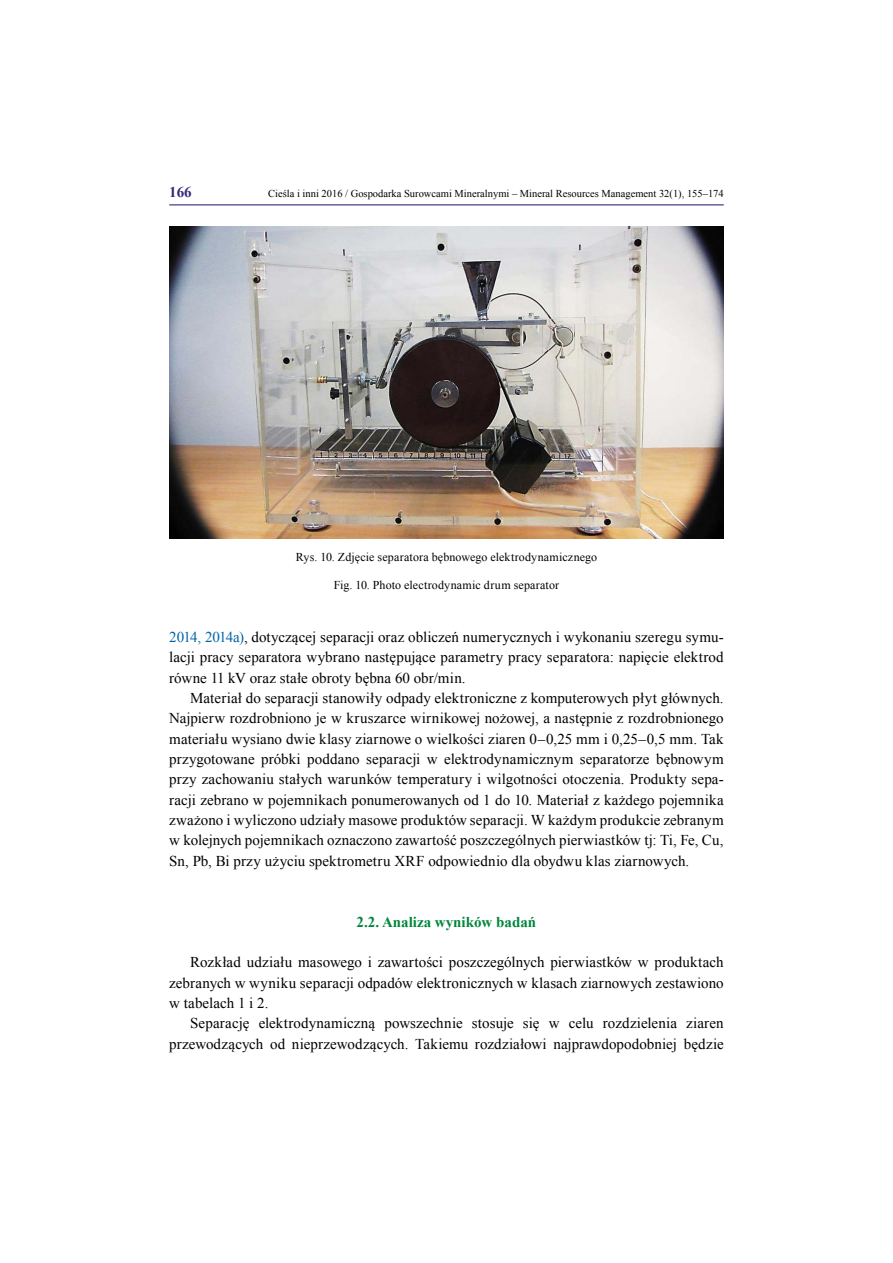
<style>
.page{position:relative;width:893px;height:1263px;background:#fff}
.page>*{position:absolute;margin:0;border:0;box-sizing:border-box;transform-origin:0 0}
.t1{font:15px/20.2px "Times New Roman";letter-spacing:.005em;color:#000;text-align:justify}
.t2{font:700 15px "Times New Roman";color:#00863b}
.t3{font:700 15px "Times New Roman";color:#362978}
.t4{font:12px "Times New Roman";letter-spacing:.01em;color:#000}
.t5{font:10.5px "Times New Roman";color:#000}
.s1{color:#0364a8}
</style>
<div class="page">
<hr style="left:169px;top:204px;width:555px;height:1px;background:#362978">
<img style="left:169px;top:227px;width:555px;height:312px">
<p class="t3" style="left:169px;top:182px;width:24px">166</p>
<p class="t5" style="left:268px;top:186px;width:457px">Cieśla i inni 2016 / Gospodarka Surowcami Mineralnymi – Mineral Resources Management 32(1), 155–174</p>
<p class="t4" style="left:296px;top:549px;width:303px">Rys. 10. Zdjęcie separatora bębnowego elektrodynamicznego</p>
<p class="t4" style="left:334px;top:577px;width:227px">Fig. 10. Photo electrodynamic drum separator</p>
<p class="t1" style="left:169px;top:626px;width:556px"><span class="s1">2014, 2014a)</span>, dotyczącej separacji oraz obliczeń numerycznych i wykonaniu szeregu symu&shy;lacji pracy separatora wybrano następujące parametry pracy separatora: napięcie elektrod równe 11 kV oraz stałe obroty bębna 60 obr/min.</p>
<p class="t1" style="left:169px;top:687px;width:556px;text-indent:21px">Materiał do separacji stanowiły odpady elektroniczne z komputerowych płyt głównych.<br>Najpierw rozdrobniono je w kruszarce wirnikowej nożowej, a następnie z rozdrobnionego materiału wysiano dwie klasy ziarnowe o wielkości ziaren 0–0,25 mm i 0,25–0,5 mm. Tak przygotowane próbki poddano separacji w elektrodynamicznym separatorze bębnowym przy zachowaniu stałych warunków temperatury i wilgotności otoczenia. Produkty sepa&shy;racji zebrano w pojemnikach ponumerowanych od 1 do 10. Materiał z każdego pojemnika zważono i wyliczono udziały masowe produktów separacji. W każdym produkcie zebranym w kolejnych pojemnikach oznaczono zawartość poszczególnych pierwiastków tj: Ti, Fe, Cu, Sn, Pb, Bi przy użyciu spektrometru XRF odpowiednio dla obydwu klas ziarnowych.</p>
<p class="t2" style="left:357px;top:911px;width:181px">2.2. Analiza wyników badań</p>
<p class="t1" style="left:169px;top:952px;width:556px;text-indent:21px">Rozkład udziału masowego i zawartości poszczególnych pierwiastków w produktach zebranych w wyniku separacji odpadów elektronicznych w klasach ziarnowych zestawiono w tabelach 1 i 2.</p>
<p class="t1" style="left:169px;top:1013px;width:556px;text-align:right">Separację elektrodynamiczną powszechnie stosuje się w celu rozdzielenia ziaren przewodzących od nieprzewodzących. Takiemu rozdziałowi najprawdopodobniej będzie</p>
</div>
